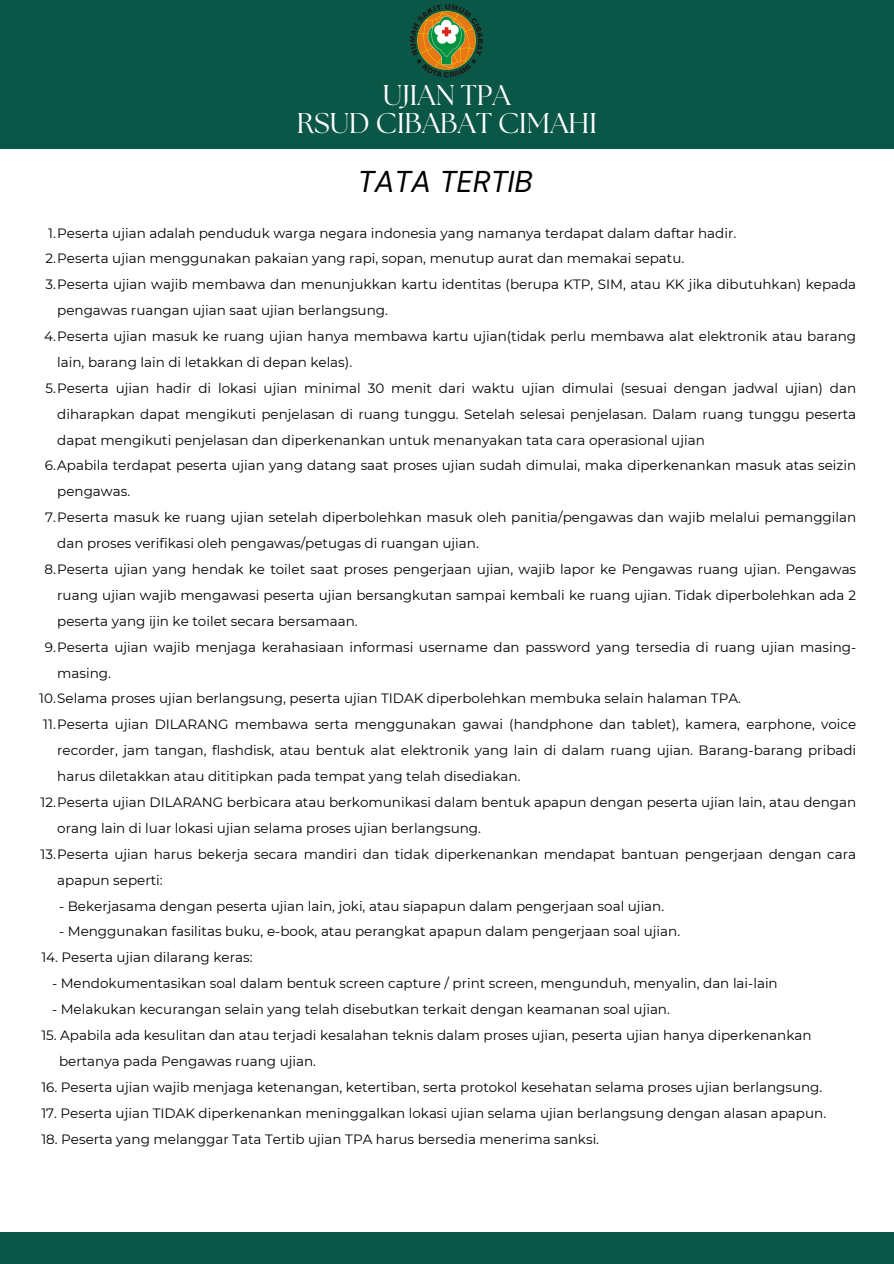
<style>
.page{position:relative;width:894px;height:1264px;background:#fff}
.page>*{position:absolute;margin:0;border:0;box-sizing:border-box;transform-origin:0 0}
.t1{font:italic 30px "DM Sans";color:#000}
.t2{font:28.5px "The Seasons";color:#fff}
.t3{font:13.5px/25.8px "Montserrat";color:#000}
</style>
<div class="page">
<div style="left:0;top:0;width:893px;height:149px;background:#0a5647"></div>
<div style="left:0;top:1231px;width:893px;height:32px;background:#0a5647"></div>
<img style="left:410px;top:4px;width:72px;height:73px">
<h1 class="t2" style="left:382px;top:83px;width:130px">UJIAN TPA</h1>
<p class="t2" style="left:296px;top:110px;width:301px">RSUD CIBABAT CIMAHI</p>
<p class="t1" style="left:358px;top:162px;width:176px">TATA TERTIB</p>
<p class="t3" style="left:48px;top:220px;width:689px">1.Peserta ujian adalah penduduk warga negara indonesia yang namanya terdapat dalam daftar hadir.</p>
<p class="t3" style="left:45px;top:246px;width:640px">2.Peserta ujian menggunakan pakaian yang rapi, sopan, menutup aurat dan memakai sepatu.</p>
<p class="t3" style="left:57px;top:271px;width:800px;text-indent:-12px">3.Peserta ujian wajib membawa dan menunjukkan kartu identitas (berupa KTP, SIM, atau KK jika dibutuhkan) kepada pengawas ruangan ujian saat ujian berlangsung.</p>
<p class="t3" style="left:57px;top:323px;width:800px;text-indent:-13px">4.Peserta ujian masuk ke ruang ujian hanya membawa kartu ujian(tidak perlu membawa alat elektronik atau barang lain, barang lain di letakkan di depan kelas).</p>
<p class="t3" style="left:57px;top:375px;width:800px;text-align:justify;text-indent:-12px">5.Peserta ujian hadir di lokasi ujian minimal 30 menit dari waktu ujian dimulai (sesuai dengan jadwal ujian) dan diharapkan dapat mengikuti penjelasan di ruang tunggu. Setelah selesai penjelasan. Dalam ruang tunggu peserta dapat mengikuti penjelasan dan diperkenankan untuk menanyakan tata cara operasional ujian</p>
<p class="t3" style="left:57px;top:453px;width:800px;text-indent:-12px">6.Apabila terdapat peserta ujian yang datang saat proses ujian sudah dimulai, maka diperkenankan masuk atas seizin pengawas.</p>
<p class="t3" style="left:57px;top:504px;width:800px;text-indent:-12px">7.Peserta masuk ke ruang ujian setelah diperbolehkan masuk oleh panitia/pengawas dan wajib melalui pemanggilan dan proses verifikasi oleh pengawas/petugas di ruangan ujian.</p>
<p class="t3" style="left:57px;top:556px;width:800px;text-align:justify;text-indent:-13px">8.Peserta ujian yang hendak ke toilet saat proses pengerjaan ujian, wajib lapor ke Pengawas ruang ujian. Pengawas ruang ujian wajib mengawasi peserta ujian bersangkutan sampai kembali ke ruang ujian. Tidak diperbolehkan ada 2 peserta yang ijin ke toilet secara bersamaan.</p>
<p class="t3" style="left:57px;top:634px;width:800px;text-indent:-12px">9.Peserta ujian wajib menjaga kerahasiaan informasi username dan password yang tersedia di ruang ujian masing&shy;masing.</p>
<p class="t3" style="left:39px;top:685px;width:703px">10.Selama proses ujian berlangsung, peserta ujian TIDAK diperbolehkan membuka selain halaman TPA.</p>
<p class="t3" style="left:57px;top:711px;width:800px;text-align:justify;text-indent:-14px">11.Peserta ujian DILARANG membawa serta menggunakan gawai (handphone dan tablet), kamera, earphone, voice recorder, jam tangan, flashdisk, atau bentuk alat elektronik yang lain di dalam ruang ujian. Barang-barang pribadi harus diletakkan atau dititipkan pada tempat yang telah disediakan.</p>
<p class="t3" style="left:57px;top:789px;width:800px;text-indent:-17px">12.Peserta ujian DILARANG berbicara atau berkomunikasi dalam bentuk apapun dengan peserta ujian lain, atau dengan orang lain di luar lokasi ujian selama proses ujian berlangsung.</p>
<p class="t3" style="left:57px;top:841px;width:800px;text-indent:-17px">13.Peserta ujian harus bekerja secara mandiri dan tidak diperkenankan mendapat bantuan pengerjaan dengan cara apapun seperti:</p>
<p class="t3" style="left:59px;top:892px;width:606px">- Bekerjasama dengan peserta ujian lain, joki, atau siapapun dalam pengerjaan soal ujian.</p>
<p class="t3" style="left:59px;top:918px;width:622px">- Menggunakan fasilitas buku, e-book, atau perangkat apapun dalam pengerjaan soal ujian.</p>
<p class="t3" style="left:41px;top:944px;width:213px">14. Peserta ujian dilarang keras:</p>
<p class="t3" style="left:52px;top:970px;width:727px">- Mendokumentasikan soal dalam bentuk screen capture / print screen, mengunduh, menyalin, dan lai-lain</p>
<p class="t3" style="left:52px;top:996px;width:619px">- Melakukan kecurangan selain yang telah disebutkan terkait dengan keamanan soal ujian.</p>
<p class="t3" style="left:41px;top:1022px;width:771px">15. Apabila ada kesulitan dan atau terjadi kesalahan teknis dalam proses ujian, peserta ujian hanya diperkenankan</p>
<p class="t3" style="left:59px;top:1048px;width:258px">bertanya pada Pengawas ruang ujian.</p>
<p class="t3" style="left:41px;top:1074px;width:782px">16. Peserta ujian wajib menjaga ketenangan, ketertiban, serta protokol kesehatan selama proses ujian berlangsung.</p>
<p class="t3" style="left:41px;top:1099px;width:786px">17. Peserta ujian TIDAK diperkenankan meninggalkan lokasi ujian selama ujian berlangsung dengan alasan apapun.</p>
<p class="t3" style="left:41px;top:1125px;width:559px">18. Peserta yang melanggar Tata Tertib ujian TPA harus bersedia menerima sanksi.</p>
</div>
